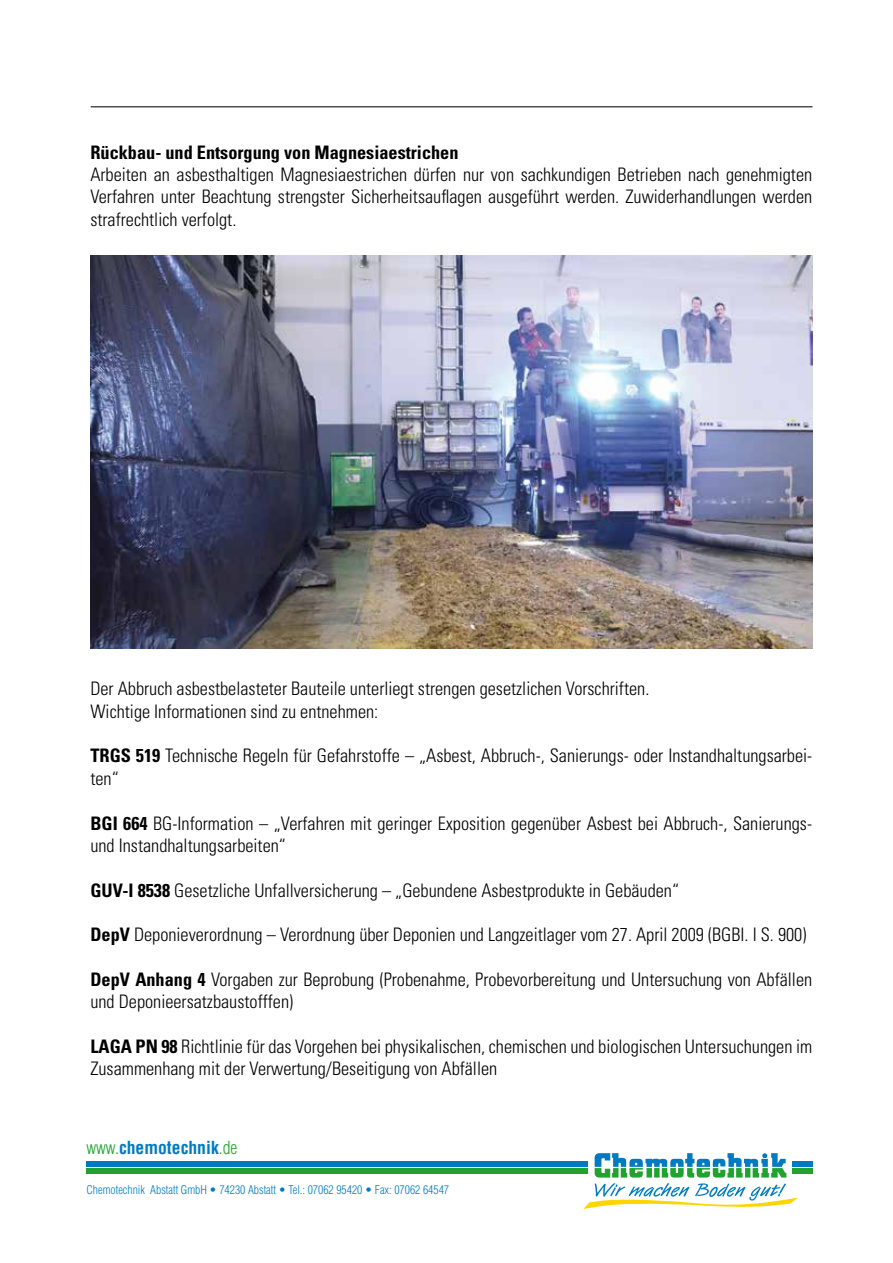
<style>
.page{position:relative;width:893px;height:1263px;background:#fff}
.page>*{position:absolute;margin:0;border:0;box-sizing:border-box;transform-origin:0 0}
.t1{font:300 condensed 18.6px/22.4px "Univers LT";color:#000}
.t2{font:700 condensed 18.6px "Univers LT";color:#000}
.t3{font:700 condensed 17.55px "Helvetica";color:#007bc2}
.t4{font:300 condensed 11.7px "Helvetica";color:#007bc2}
.s1{font-weight:700}
.s2{font-weight:300;color:#1fa22e}
</style>
<div class="page">
<hr style="left:91px;top:106px;width:721px;height:1px;background:#000">
<div style="left:86px;top:1161px;width:726px;height:6px;background:#007bc2"></div>
<div style="left:86px;top:1168px;width:726px;height:6px;background:#1fa22e"></div>
<svg style="left:588px;top:1156px;width:203px;height:22px"></svg>
<svg style="left:595px;top:1153px;width:191px;height:24px"></svg>
<svg style="left:583px;top:1183px;width:215px;height:26px"></svg>
<img style="left:90px;top:255px;width:722px;height:394px">
<p class="t2" style="left:90px;top:141px;width:370px">Rückbau- und Entsorgung von Magnesiaestrichen</p>
<p class="t1" style="left:90px;top:163px;width:723px;text-align:justify">Arbeiten an asbesthaltigen Magnesiaestrichen dürfen nur von sachkundigen Betrieben nach genehmigten Verfahren unter Beachtung strengster Sicherheitsauflagen ausgeführt werden. Zuwiderhandlungen werden strafrechtlich verfolgt.</p>
<p class="t1" style="left:90px;top:678px;width:560px">Der Abbruch asbestbelasteter Bauteile unterliegt strengen gesetzlichen Vorschriften.<br>Wichtige Informationen sind zu entnehmen:</p>
<p class="t1" style="left:90px;top:745px;width:723px"><span class="s1">TRGS 519</span> Technische Regeln für Gefahrstoffe – „Asbest, Abbruch-, Sanierungs- oder Instandhaltungsarbei&shy;ten“</p>
<p class="t1" style="left:90px;top:812px;width:723px"><span class="s1">BGI 664</span> BG-Information – „Verfahren mit geringer Exposition gegenüber Asbest bei Abbruch-, Sanierungs&shy;und Instandhaltungsarbeiten“</p>
<p class="t1" style="left:90px;top:879px;width:590px"><span class="s1">GUV-I 8538</span> Gesetzliche Unfallversicherung – „Gebundene Asbestprodukte in Gebäuden“</p>
<p class="t1" style="left:90px;top:924px;width:717px"><span class="s1">DepV</span> Deponieverordnung – Verordnung über Deponien und Langzeitlager vom 27. April 2009 (BGBI. I S. 900)</p>
<p class="t1" style="left:90px;top:968px;width:723px"><span class="s1">DepV Anhang 4</span> Vorgaben zur Beprobung (Probenahme, Probevorbereitung und Untersuchung von Abfällen und Deponieersatzbaustofffen)</p>
<p class="t1" style="left:90px;top:1035px;width:723px"><span class="s1">LAGA PN 98</span> Richtlinie für das Vorgehen bei physikalischen, chemischen und biologischen Untersuchungen im<br>Zusammenhang mit der Verwertung/Beseitigung von Abfällen</p>
<p class="t3" style="left:86px;top:1137px;width:153px"><span class="s2">www.</span>chemotechnik<span class="s2">.de</span></p>
<p class="t4" style="left:86px;top:1183px;width:364px">Chemotechnik Abstatt GmbH • 74230 Abstatt • Tel.: 07062 95420 • Fax: 07062 64547</p>
</div>
